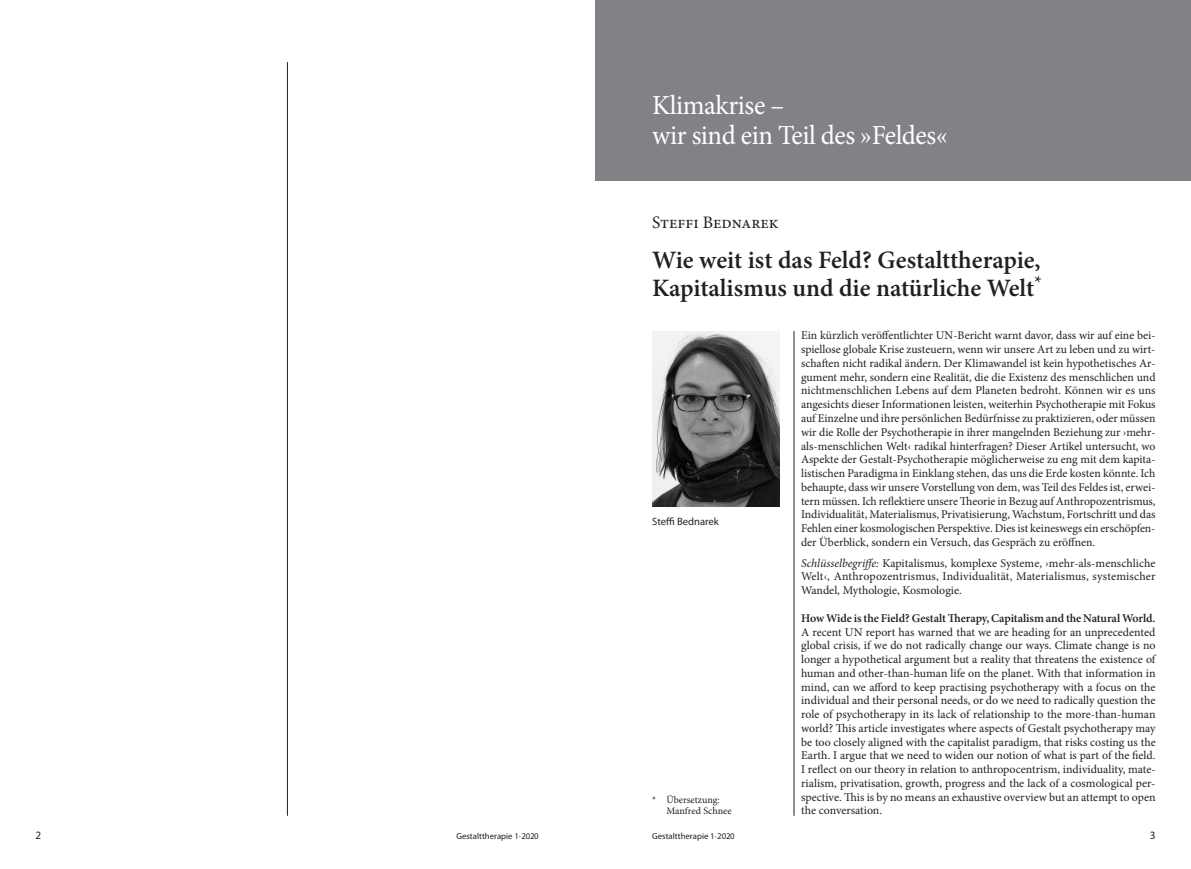
<style>
.page{position:relative;width:1191px;height:869px;background:#fff}
.page>*{position:absolute;margin:0;border:0;box-sizing:border-box;transform-origin:0 0}
.t1{font:27.5px/30px "Minion Pro";color:#fff}
.t2{font:600 25px/27.5px "Minion Pro";color:#231f20}
.t3{font:17.5px "Minion Pro";color:#231f20}
.t4{font:11.88px/13.8px "Minion Pro";letter-spacing:-.005em;color:#231f20;text-align:justify}
.t5{font:600 11.88px "Minion Pro";letter-spacing:-.005em;color:#231f20}
.t6{font:11.25px "Myriad Pro";color:#231f20}
.t7{font:10.62px "Myriad Pro";color:#231f20}
.t8{font:10px/11.2px "Minion Pro";color:#231f20}
.t9{font:8.75px "Myriad Pro";color:#231f20}
.s1{font-style:italic}
</style>
<div class="page">
<hr style="left:287px;top:62px;width:1px;height:753px;background:#231f20">
<hr style="left:793px;top:62px;width:1px;height:753px;background:#231f20">
<div style="left:595px;top:0;width:596px;height:180px;background:#808285"></div>
<img style="left:652px;top:331px;width:128px;height:175px">
<h1 class="t1" style="left:652px;top:93px;width:297px">Klimakrise –<br>wir sind ein Teil des »Feldes«</h1>
<h3 class="t3" style="left:652px;top:215px;width:128px">Steffi Bednarek</h3>
<h2 class="t2" style="left:652px;top:248px;width:391px">Wie weit ist das Feld? Gestalttherapie,<br>Kapitalismus und die natürliche Welt<sup>*</sup></h2>
<p class="t7" style="left:652px;top:517px;width:68px">Steffi Bednarek</p>
<p class="t8" style="left:666px;top:794px;width:67px;text-indent:-14px">* Übersetzung:<br>Manfred Schnee</p>
<p class="t4" style="left:801px;top:329px;width:356px">Ein kürzlich veröffentlichter UN-Bericht warnt davor, dass wir auf eine bei&shy;spiellose globale Krise zusteuern, wenn wir unsere Art zu leben und zu wirt&shy;schaften nicht radikal ändern. Der Klimawandel ist kein hypothetisches Ar&shy;gument mehr, sondern eine Realität, die die Existenz des menschlichen und nichtmenschlichen Lebens auf dem Planeten bedroht. Können wir es uns angesichts dieser Informationen leisten, weiterhin Psychotherapie mit Fokus auf Einzelne und ihre persönlichen Bedürfnisse zu praktizieren, oder müssen wir die Rolle der Psychotherapie in ihrer mangelnden Beziehung zur ›mehr&shy;als-menschlichen Welt‹ radikal hinterfragen? Dieser Artikel untersucht, wo Aspekte der Gestalt-Psychotherapie möglicherweise zu eng mit dem kapita&shy;listischen Paradigma in Einklang stehen, das uns die Erde kosten könnte. Ich behaupte, dass wir unsere Vorstellung von dem, was Teil des Feldes ist, erwei&shy;tern müssen. Ich reflektiere unsere Theorie in Bezug auf Anthropozentrismus, Individualität, Materialismus, Privatisierung, Wachstum, Fortschritt und das Fehlen einer kosmologischen Perspektive. Dies ist keineswegs ein erschöpfen&shy;der Überblick, sondern ein Versuch, das Gespräch zu eröffnen.</p>
<p class="t4" style="left:801px;top:556px;width:356px"><span class="s1">Schlüsselbegriffe:</span> Kapitalismus, komplexe Systeme, ›mehr-als-menschliche Welt‹, Anthropozentrismus, Individualität, Materialismus, systemischer Wandel, Mythologie, Kosmologie.</p>
<p class="t5" style="left:801px;top:613px;width:356px">How Wide is the Field? Gestalt Therapy, Capitalism and the Natural World.</p>
<p class="t4" style="left:801px;top:625px;width:357px">A recent UN report has warned that we are heading for an unprecedented global crisis, if we do not radically change our ways. Climate change is no longer a hypothetical argument but a reality that threatens the existence of human and other-than-human life on the planet. With that information in mind, can we afford to keep practising psychotherapy with a focus on the individual and their personal needs, or do we need to radically question the role of psychotherapy in its lack of relationship to the more-than-human world? This article investigates where aspects of Gestalt psychotherapy may be too closely aligned with the capitalist paradigm, that risks costing us the Earth. I argue that we need to widen our notion of what is part of the field.<br>I reflect on our theory in relation to anthropocentrism, individuality, mate&shy;rialism, privatisation, growth, progress and the lack of a cosmological per&shy;spective. This is by no means an exhaustive overview but an attempt to open the conversation.</p>
<p class="t6" style="left:35px;top:830px;width:7px">2</p>
<p class="t9" style="left:456px;top:832px;width:84px">Gestalttherapie 1·2020</p>
<p class="t9" style="left:652px;top:832px;width:84px">Gestalttherapie 1·2020</p>
<p class="t6" style="left:1149px;top:830px;width:7px">3</p>
</div>
